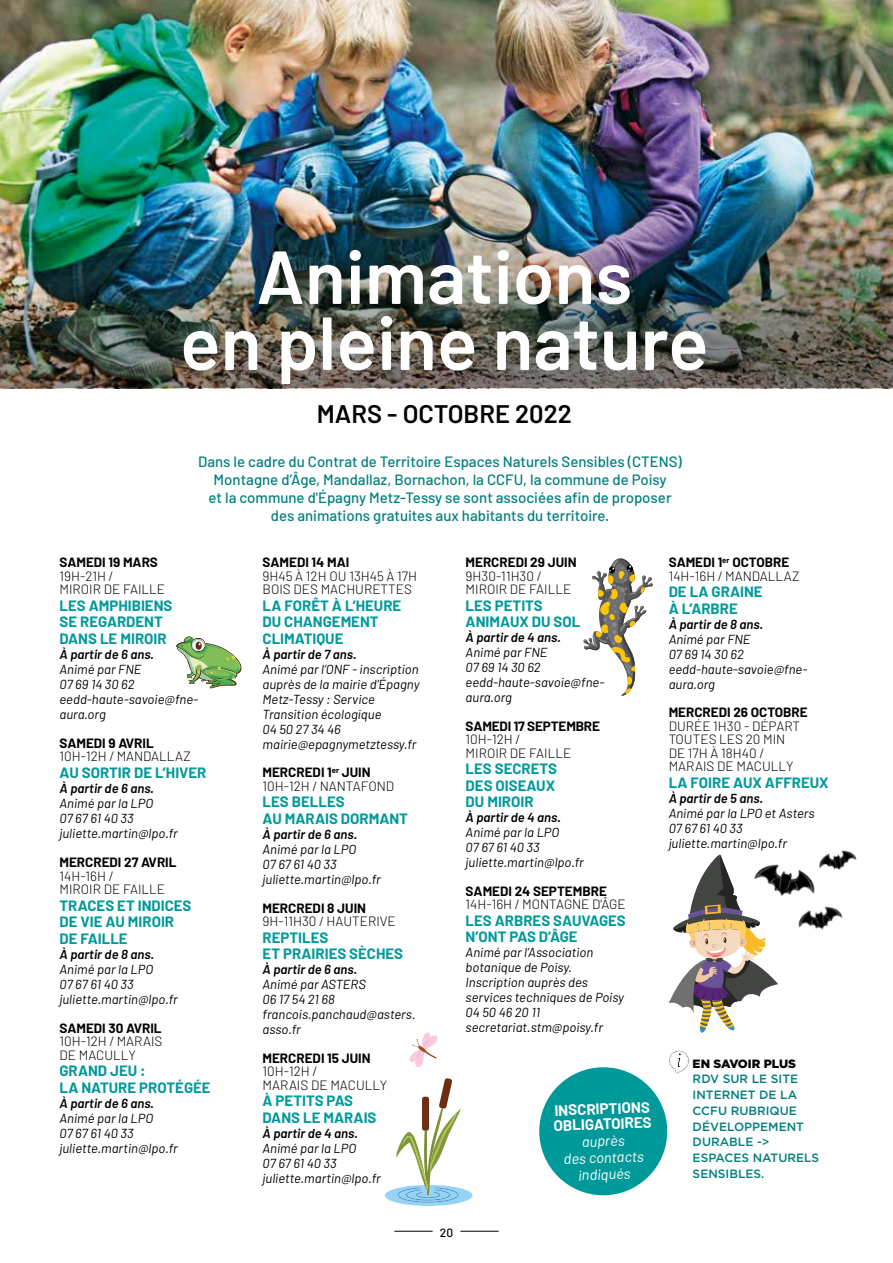
<style>
.page{position:relative;width:893px;height:1263px;background:#fff}
.page>*{position:absolute;margin:0;border:0;box-sizing:border-box;transform-origin:0 0}
.t1{font:600 75px/66px "Barlow";color:#fff;text-align:center}
.t2{font:600 25.5px "Barlow";color:#000}
.t3{font:700 15.15px/15.1px "Barlow";color:#fff}
.t4{font:700 15px/16.5px "Barlow";color:#00999a}
.t5{font:500 15px/18px "Barlow";color:#007f7e;text-align:center}
.t6{font:italic 14.7px/16.8px "Barlow";color:#fff;text-align:center}
.t7{font:300 13.5px/13.5px "Barlow";color:#000}
.t8{font:700 13.5px "Barlow";color:#000}
.t9{font:italic 13.2px/15px "Barlow";color:#000}
.t10{font:italic 600 13.2px "Barlow";color:#000}
.t11{font:500 12px/15.8px "Gotham";color:#007f7e}
.t12{font:900 12px "Gotham";color:#000}
.t13{font:500 12px "Barlow";color:#000}
.s1{font-weight:700}
</style>
<div class="page">
<hr style="left:394px;top:1231px;width:39px;height:1px;background:#000">
<hr style="left:460px;top:1231px;width:39px;height:1px;background:#000">
<img style="left:0;top:0;width:893px;height:388px">
<svg style="left:669px;top:1050px;width:20px;height:24px"></svg>
<svg style="left:176px;top:637px;width:66px;height:52px"></svg>
<svg style="left:385px;top:1078px;width:87px;height:128px"></svg>
<svg style="left:409px;top:1032px;width:28px;height:35px"></svg>
<div style="left:539px;top:1067px;width:128px;height:128px;background:#00999a;border-radius:50%"></div>
<svg style="left:668px;top:854px;width:110px;height:179px"></svg>
<img style="left:752px;top:859px;width:63px;height:47px">
<img style="left:794px;top:903px;width:49px;height:27px">
<img style="left:819px;top:850px;width:38px;height:20px">
<svg style="left:583px;top:558px;width:70px;height:138px"></svg>
<h1 class="t1" style="left:180px;top:243px;width:530px">Animations<br>en pleine nature</h1>
<h2 class="t2" style="left:317px;top:398px;width:256px">MARS - OCTOBRE 2022</h2>
<p class="t5" style="left:198px;top:452px;width:485px">Dans le cadre du Contrat de Territoire Espaces Naturels Sensibles (CTENS)<br>Montagne d’Âge, Mandallaz, Bornachon, la CCFU, la commune de Poisy<br>et la commune d'Épagny Metz-Tessy se sont associées afin de proposer des animations gratuites aux habitants du territoire.</p>
<p class="t8" style="left:60px;top:554px;width:100px">SAMEDI 19 MARS</p>
<p class="t7" style="left:60px;top:569px;width:107px">19H-21H /<br>MIROIR DE FAILLE</p>
<p class="t4" style="left:60px;top:597px;width:114px">LES AMPHIBIENS<br>SE REGARDENT<br>DANS LE MIROIR</p>
<p class="t10" style="left:60px;top:646px;width:96px">À partir de 6 ans.</p>
<p class="t9" style="left:60px;top:661px;width:140px">Animé par FNE<br>07 69 14 30 62 eedd-haute-savoie@fne&shy;aura.org</p>
<p class="t8" style="left:60px;top:734px;width:96px">SAMEDI 9 AVRIL</p>
<p class="t7" style="left:60px;top:749px;width:133px">10H-12H / MANDALLAZ</p>
<p class="t4" style="left:60px;top:764px;width:148px">AU SORTIR DE L’HIVER</p>
<p class="t10" style="left:60px;top:780px;width:96px">À partir de 6 ans.</p>
<p class="t9" style="left:60px;top:795px;width:120px">Animé par la LPO<br>07 67 61 40 33 juliette.martin@lpo.fr</p>
<p class="t8" style="left:60px;top:854px;width:119px">MERCREDI 27 AVRIL</p>
<p class="t7" style="left:60px;top:869px;width:107px">14H-16H /<br>MIROIR DE FAILLE</p>
<p class="t4" style="left:60px;top:897px;width:133px">TRACES ET INDICES<br>DE VIE AU MIROIR<br>DE FAILLE</p>
<p class="t10" style="left:60px;top:946px;width:96px">À partir de 8 ans.</p>
<p class="t9" style="left:60px;top:961px;width:120px">Animé par la LPO<br>07 67 61 40 33 juliette.martin@lpo.fr</p>
<p class="t8" style="left:60px;top:1019px;width:104px">SAMEDI 30 AVRIL</p>
<p class="t7" style="left:60px;top:1034px;width:104px">10H-12H / MARAIS<br>DE MACULLY</p>
<p class="t4" style="left:60px;top:1063px;width:153px">GRAND JEU :<br>LA NATURE PROTÉGÉE</p>
<p class="t10" style="left:60px;top:1095px;width:96px">À partir de 6 ans.</p>
<p class="t9" style="left:60px;top:1110px;width:120px">Animé par la LPO<br>07 67 61 40 33 juliette.martin@lpo.fr</p>
<p class="t8" style="left:263px;top:554px;width:88px">SAMEDI 14 MAI</p>
<p class="t7" style="left:263px;top:569px;width:156px">9H45 À 12H OU 13H45 À 17H<br>BOIS DES MACHURETTES</p>
<p class="t4" style="left:263px;top:597px;width:140px">LA FORÊT À L’HEURE<br>DU CHANGEMENT<br>CLIMATIQUE</p>
<p class="t10" style="left:263px;top:646px;width:96px">À partir de 7 ans.</p>
<p class="t9" style="left:263px;top:661px;width:158px">Animé par l’ONF - inscription auprès de la mairie d’Épagny<br>Metz-Tessy : Service<br>Transition écologique<br>04 50 27 34 46 mairie@epagnymetztessy.fr</p>
<p class="t7" style="left:263px;top:765px;width:133px"><span class="s1">MERCREDI 1</span><sup>er</sup> <span class="s1">JUIN<br></span>10H-12H / NANTAFOND</p>
<p class="t4" style="left:263px;top:793px;width:147px">LES BELLES<br>AU MARAIS DORMANT</p>
<p class="t10" style="left:263px;top:826px;width:96px">À partir de 6 ans.</p>
<p class="t9" style="left:263px;top:841px;width:120px">Animé par la LPO<br>07 67 61 40 33 juliette.martin@lpo.fr</p>
<p class="t8" style="left:263px;top:899px;width:105px">MERCREDI 8 JUIN</p>
<p class="t7" style="left:263px;top:914px;width:135px">9H-11H30 / HAUTERIVE</p>
<p class="t4" style="left:263px;top:929px;width:142px">REPTILES<br>ET PRAIRIES SÈCHES</p>
<p class="t10" style="left:263px;top:961px;width:96px">À partir de 6 ans.</p>
<p class="t9" style="left:263px;top:977px;width:154px">Animé par ASTERS<br>06 17 54 21 68 francois.panchaud@asters. asso.fr</p>
<p class="t8" style="left:263px;top:1049px;width:110px">MERCREDI 15 JUIN</p>
<p class="t7" style="left:263px;top:1064px;width:126px">10H-12H /<br>MARAIS DE MACULLY</p>
<p class="t4" style="left:263px;top:1093px;width:115px">À PETITS PAS<br>DANS LE MARAIS</p>
<p class="t10" style="left:263px;top:1125px;width:97px">À partir de 4 ans.</p>
<p class="t9" style="left:263px;top:1140px;width:120px">Animé par la LPO<br>07 67 61 40 33 juliette.martin@lpo.fr</p>
<p class="t8" style="left:466px;top:554px;width:112px">MERCREDI 29 JUIN</p>
<p class="t7" style="left:466px;top:569px;width:107px">9H30-11H30 /<br>MIROIR DE FAILLE</p>
<p class="t4" style="left:466px;top:597px;width:116px">LES PETITS<br>ANIMAUX DU SOL</p>
<p class="t10" style="left:466px;top:629px;width:97px">À partir de 4 ans.</p>
<p class="t9" style="left:466px;top:644px;width:140px">Animé par FNE<br>07 69 14 30 62 eedd-haute-savoie@fne&shy;aura.org</p>
<p class="t8" style="left:466px;top:717px;width:136px">SAMEDI 17 SEPTEMBRE</p>
<p class="t7" style="left:466px;top:732px;width:107px">10H-12H /<br>MIROIR DE FAILLE</p>
<p class="t4" style="left:466px;top:760px;width:93px">LES SECRETS<br>DES OISEAUX<br>DU MIROIR</p>
<p class="t10" style="left:466px;top:809px;width:97px">À partir de 4 ans.</p>
<p class="t9" style="left:466px;top:824px;width:120px">Animé par la LPO<br>07 67 61 40 33 juliette.martin@lpo.fr</p>
<p class="t8" style="left:466px;top:882px;width:143px">SAMEDI 24 SEPTEMBRE</p>
<p class="t7" style="left:466px;top:897px;width:162px">14H-16H / MONTAGNE D’ÂGE</p>
<p class="t4" style="left:466px;top:912px;width:162px">LES ARBRES SAUVAGES<br>N’ONT PAS D’ÂGE</p>
<p class="t9" style="left:466px;top:944px;width:160px">Animé par l’Association botanique de Poisy.<br>Inscription auprès des services techniques de Poisy<br>04 50 46 20 11 secretariat.stm@poisy.fr</p>
<p class="t3" style="left:553px;top:1103px;width:100px;rotate:-2deg">INSCRIPTIONS<br>OBLIGATOIRES</p>
<p class="t6" style="left:563px;top:1133px;width:82px;rotate:-2deg">auprès<br>des contacts indiqués</p>
<p class="t7" style="left:669px;top:555px;width:132px"><span class="s1">SAMEDI 1</span><sup>er</sup> <span class="s1">OCTOBRE<br></span>14H-16H / MANDALLAZ</p>
<p class="t4" style="left:669px;top:583px;width:96px">DE LA GRAINE<br>À L’ARBRE</p>
<p class="t10" style="left:669px;top:616px;width:96px">À partir de 8 ans.</p>
<p class="t9" style="left:669px;top:631px;width:140px">Animé par FNE<br>07 69 14 30 62 eedd-haute-savoie@fne&shy;aura.org</p>
<p class="t8" style="left:669px;top:704px;width:141px">MERCREDI 26 OCTOBRE</p>
<p class="t7" style="left:669px;top:719px;width:133px">DURÉE 1H30 - DÉPART<br>TOUTES LES 20 MIN<br>DE 17H À 18H40 /<br>MARAIS DE MACULLY</p>
<p class="t4" style="left:669px;top:774px;width:162px">LA FOIRE AUX AFFREUX</p>
<p class="t10" style="left:669px;top:790px;width:96px">À partir de 5 ans.</p>
<p class="t9" style="left:669px;top:805px;width:147px">Animé par la LPO et Asters<br>07 67 61 40 33 juliette.martin@lpo.fr</p>
<p class="t12" style="left:693px;top:1055px;width:105px">EN SAVOIR PLUS</p>
<p class="t11" style="left:693px;top:1071px;width:128px">RDV SUR LE SITE<br>INTERNET DE LA<br>CCFU RUBRIQUE<br>DÉVELOPPEMENT<br>DURABLE -&gt;<br>ESPACES NATURELS<br>SENSIBLES.</p>
<p class="t13" style="left:440px;top:1225px;width:15px">20</p>
</div>
